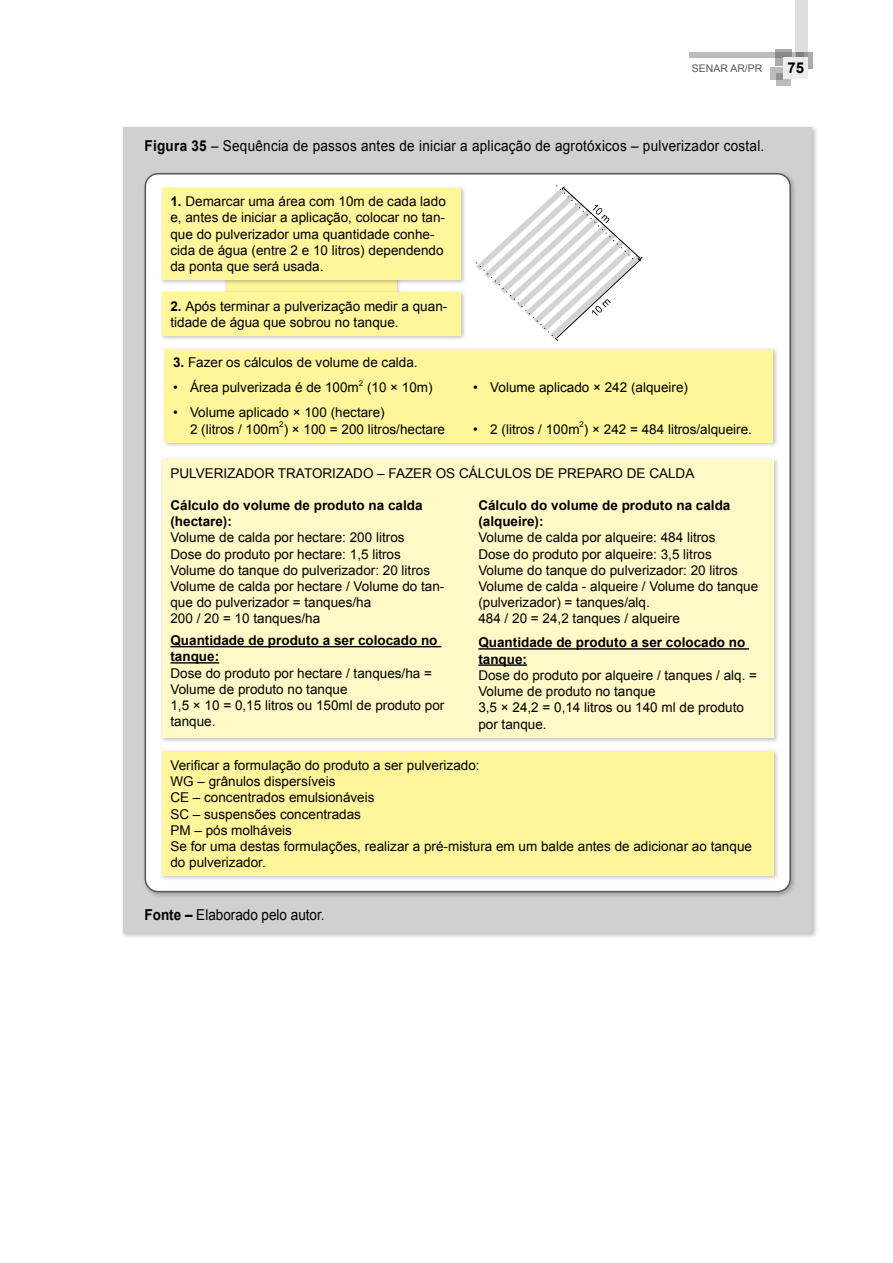
<style>
.page{position:relative;width:893px;height:1263px;background:#fff}
.page>*{position:absolute;margin:0;border:0;box-sizing:border-box;transform-origin:0 0}
.t1{font:15px "Arial";letter-spacing:.02em;color:#000;scale:.9 1}
.t2{font:15px "Arial";color:#000;scale:.9 1}
.t3{font:700 15px "Arial";color:#000}
.t4{font:13.5px/16.2px "Arial";color:#000}
.t5{font:700 13.5px/16.2px "Arial";color:#000}
.t6{font:10.5px "Arial";color:#575756}
.t7{font:7.8px "Arial";color:#000}
.s1{font-weight:700}
</style>
<div class="page">
<svg style="left:776px;top:73px;width:15px;height:12px"></svg>
<svg style="left:770px;top:67px;width:12px;height:12px"></svg>
<div style="left:796px;top:52px;width:17px;height:16px;background:#ababaa"></div>
<svg style="left:775px;top:50px;width:17px;height:16px"></svg>
<svg style="left:689px;top:52px;width:107px;height:6px"></svg>
<svg style="left:796px;top:0;width:12px;height:58px"></svg>
<div style="left:784px;top:58px;width:24px;height:21px;background:#ededed"></div>
<div style="left:121px;top:125px;width:697px;height:814px;background:#000;opacity:.25"></div>
<div style="left:123px;top:128px;width:689px;height:805px;background:#d0d0d0"></div>
<div style="left:142px;top:171px;width:655px;height:726px;background:#000;opacity:.25"></div>
<div style="left:145px;top:174px;width:645px;height:717px;background:#fff;border-radius:13px"></div>
<div style="left:226px;top:264px;width:170px;height:45px;background:#fff69b"></div>
<div style="left:159px;top:186px;width:307px;height:99px;background:#000;opacity:.25"></div>
<div style="left:162px;top:188px;width:298px;height:92px;background:#fff69b"></div>
<div style="left:162px;top:347px;width:616px;height:101px;background:#000;opacity:.25"></div>
<div style="left:165px;top:349px;width:608px;height:93px;background:#fff69b"></div>
<div style="left:159px;top:749px;width:620px;height:132px;background:#000;opacity:.25"></div>
<div style="left:162px;top:752px;width:611px;height:124px;background:#fff69b"></div>
<div style="left:159px;top:290px;width:307px;height:51px;background:#000;opacity:.25"></div>
<div style="left:162px;top:292px;width:298px;height:44px;background:#fff69b"></div>
<svg style="left:476px;top:185px;width:167px;height:156px"></svg>
<div style="left:159px;top:457px;width:620px;height:287px;background:#000;opacity:.25"></div>
<div style="left:162px;top:459px;width:611px;height:279px;background:#fff9c7"></div>
<hr style="left:170px;top:646px;width:271px;height:1px;background:#000">
<hr style="left:170px;top:662px;width:49px;height:1px;background:#000">
<hr style="left:478px;top:648px;width:271px;height:2px;background:#000">
<hr style="left:478px;top:664px;width:49px;height:2px;background:#000">
<p class="t6" style="left:692px;top:61px;width:72px">SENAR AR/PR</p>
<p class="t3" style="left:787px;top:57px;width:18px">75</p>
<p class="t1" style="left:145px;top:136px;width:690px"><span class="s1">Figura 35</span> – Sequência de passos antes de iniciar a aplicação de agrotóxicos – pulverizador costal.</p>
<p class="t4" style="left:170px;top:194px;width:277px"><span class="s1">1.</span> Demarcar uma área com 10m de cada lado e, antes de iniciar a aplicação, colocar no tan&shy;que do pulverizador uma quantidade conhe&shy;cida de água (entre 2 e 10 litros) dependendo da ponta que será usada.</p>
<p class="t4" style="left:170px;top:298px;width:278px"><span class="s1">2.</span> Após terminar a pulverização medir a quan&shy;tidade de água que sobrou no tanque.</p>
<p class="t4" style="left:173px;top:355px;width:246px"><span class="s1">3.</span> Fazer os cálculos de volume de calda.</p>
<p class="t4" style="left:173px;top:380px;width:187px">• Área pulverizada é de 100m</p>
<p class="t7" style="left:359px;top:378px;width:6px">2</p>
<p class="t4" style="left:367px;top:380px;width:67px">(10 × 10m)</p>
<p class="t4" style="left:190px;top:404px;width:256px;text-indent:-17px">• Volume aplicado × 100 (hectare)<br>2 (litros / 100m ) × 100 = 200 litros/hectare</p>
<p class="t7" style="left:279px;top:419px;width:6px">2</p>
<p class="t4" style="left:473px;top:380px;width:216px">• Volume aplicado × 242 (alqueire)</p>
<p class="t4" style="left:473px;top:421px;width:280px">• 2 (litros / 100m ) × 242 = 484 litros/alqueire.</p>
<p class="t7" style="left:580px;top:419px;width:6px">2</p>
<p class="t4" style="left:170px;top:465px;width:525px">PULVERIZADOR TRATORIZADO – FAZER OS CÁLCULOS DE PREPARO DE CALDA</p>
<p class="t5" style="left:170px;top:497px;width:254px">Cálculo do volume de produto na calda (hectare):</p>
<p class="t4" style="left:170px;top:530px;width:275px">Volume de calda por hectare: 200 litros<br>Dose do produto por hectare: 1,5 litros Volume do tanque do pulverizador: 20 litros Volume de calda por hectare / Volume do tan&shy;que do pulverizador = tanques/ha<br>200 / 20 = 10 tanques/ha</p>
<p class="t5" style="left:170px;top:633px;width:269px">Quantidade de produto a ser colocado no tanque:</p>
<p class="t4" style="left:170px;top:665px;width:275px">Dose do produto por hectare / tanques/ha =<br>Volume de produto no tanque<br>1,5 × 10 = 0,15 litros ou 150ml de produto por tanque.</p>
<p class="t5" style="left:478px;top:497px;width:254px">Cálculo do volume de produto na calda (alqueire):</p>
<p class="t4" style="left:478px;top:530px;width:281px">Volume de calda por alqueire: 484 litros<br>Dose do produto por alqueire: 3,5 litros Volume do tanque do pulverizador: 20 litros Volume de calda - alqueire / Volume do tanque (pulverizador) = tanques/alq.<br>484 / 20 = 24,2 tanques / alqueire</p>
<p class="t5" style="left:478px;top:635px;width:269px">Quantidade de produto a ser colocado no tanque:</p>
<p class="t4" style="left:478px;top:667px;width:280px">Dose do produto por alqueire / tanques / alq. =<br>Volume de produto no tanque<br>3,5 × 24,2 = 0,14 litros ou 140 ml de produto por tanque.</p>
<p class="t4" style="left:170px;top:757px;width:583px">Verificar a formulação do produto a ser pulverizado:<br>WG – grânulos dispersíveis<br>CE – concentrados emulsionáveis<br>SC – suspensões concentradas<br>PM – pós molháveis<br>Se for uma destas formulações, realizar a pré-mistura em um balde antes de adicionar ao tanque do pulverizador.</p>
<p class="t2" style="left:145px;top:905px;width:202px"><span class="s1">Fonte –</span> Elaborado pelo autor.</p>
</div>
